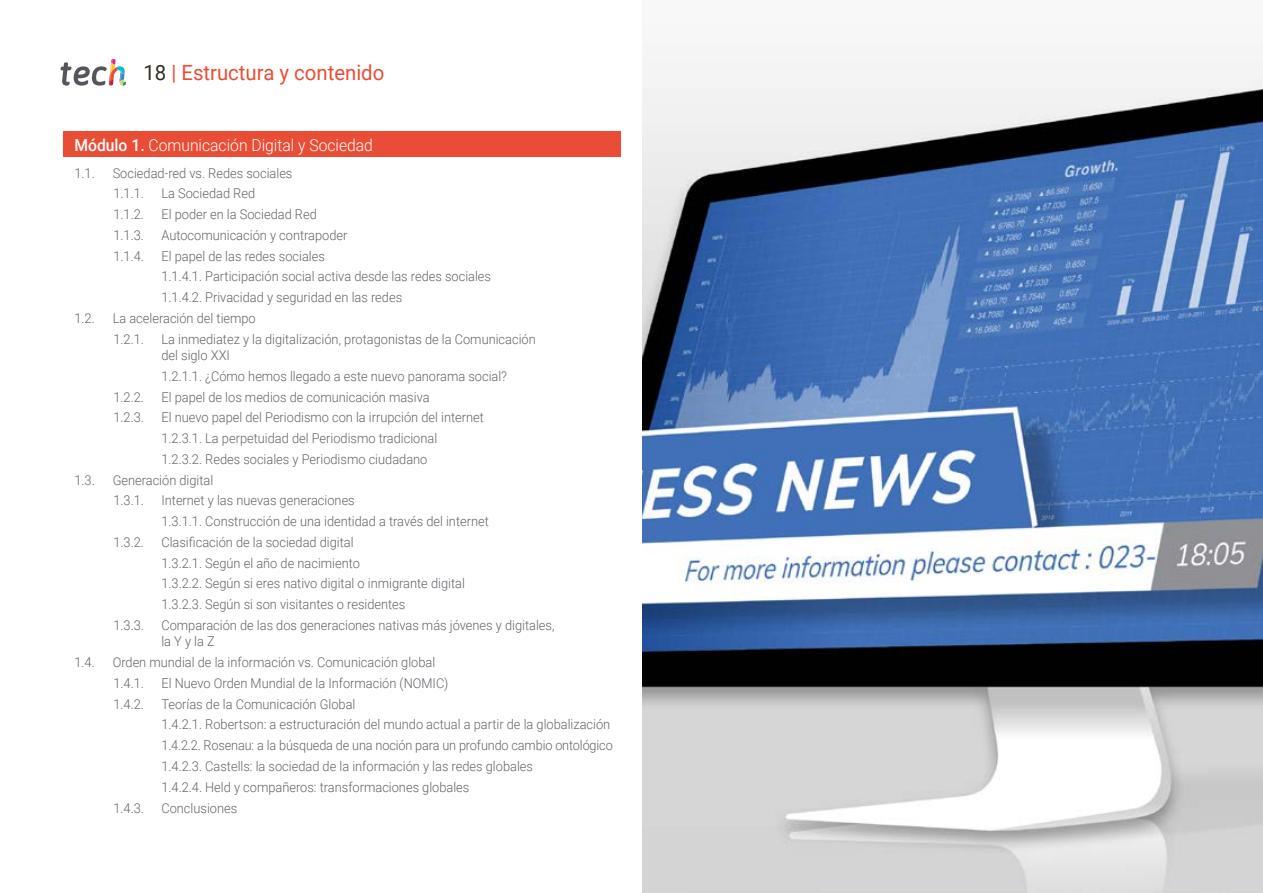
<style>
.page{position:relative;width:1263px;height:893px;background:#fff}
.page>*{position:absolute;margin:0;border:0;box-sizing:border-box;transform-origin:0 0}
.t1{font:21px "Roboto";color:#e94d35}
.t2{font:300 16.5px "Roboto";color:#fff;scale:.95 1}
.t3{font:300 13.5px/20.7px "Roboto";color:#61646a;scale:.95 1}
.s1{color:#312e20}
.s2{font-weight:500}
</style>
<div class="page">
<svg style="left:61px;top:59px;width:65px;height:27px"></svg>
<div style="left:63px;top:132px;width:558px;height:25px;background:#e94d35"></div>
<img style="left:642px;top:60px;width:621px;height:833px">
<h1 class="t1" style="left:144px;top:57px;width:242px"><span class="s1">18</span> | Estructura y contenido</h1>
<p class="t2" style="left:74px;top:133px;width:316px"><span class="s2">Módulo 1.</span> Comunicación Digital y Sociedad</p>
<p class="t3" style="left:74px;top:162px;width:23px">1.1.</p>
<p class="t3" style="left:113px;top:162px;width:191px">Sociedad-red vs. Redes sociales<br>1.1.1.</p>
<p class="t3" style="left:161px;top:183px;width:100px">La Sociedad Red</p>
<p class="t3" style="left:113px;top:203px;width:34px">1.1.2.</p>
<p class="t3" style="left:161px;top:203px;width:165px">El poder en la Sociedad Red</p>
<p class="t3" style="left:113px;top:224px;width:34px">1.1.3.</p>
<p class="t3" style="left:161px;top:224px;width:197px">Autocomunicación y contrapoder</p>
<p class="t3" style="left:113px;top:245px;width:34px">1.1.4.</p>
<p class="t3" style="left:161px;top:245px;width:348px">El papel de las redes sociales<br>1.1.4.1. Participación social activa desde las redes sociales<br>1.1.4.2. Privacidad y seguridad en las redes</p>
<p class="t3" style="left:74px;top:307px;width:23px">1.2.</p>
<p class="t3" style="left:113px;top:307px;width:152px">La aceleración del tiempo<br>1.2.1.</p>
<p class="t3" style="left:161px;top:330px;width:396px;line-height:16.5px">La inmediatez y la digitalización, protagonistas de la Comunicación del siglo XXI</p>
<p class="t3" style="left:161px;top:365px;width:365px">1.2.1.1. ¿Cómo hemos llegado a este nuevo panorama social?</p>
<p class="t3" style="left:113px;top:386px;width:34px">1.2.2.</p>
<p class="t3" style="left:161px;top:386px;width:284px">El papel de los medios de comunicación masiva</p>
<p class="t3" style="left:113px;top:407px;width:34px">1.2.3.</p>
<p class="t3" style="left:161px;top:407px;width:341px">El nuevo papel del Periodismo con la irrupción del internet<br>1.2.3.1. La perpetuidad del Periodismo tradicional<br>1.2.3.2. Redes sociales y Periodismo ciudadano</p>
<p class="t3" style="left:74px;top:469px;width:23px">1.3.</p>
<p class="t3" style="left:113px;top:469px;width:107px">Generación digital<br>1.3.1.</p>
<p class="t3" style="left:161px;top:490px;width:346px">Internet y las nuevas generaciones<br>1.3.1.1. Construcción de una identidad a través del internet</p>
<p class="t3" style="left:113px;top:531px;width:34px">1.3.2.</p>
<p class="t3" style="left:161px;top:531px;width:321px">Clasificación de la sociedad digital<br>1.3.2.1. Según el año de nacimiento<br>1.3.2.2. Según si eres nativo digital o inmigrante digital 1.3.2.3. Según si son visitantes o residentes</p>
<p class="t3" style="left:113px;top:614px;width:34px">1.3.3.</p>
<p class="t3" style="left:161px;top:616px;width:415px;line-height:16.5px">Comparación de las dos generaciones nativas más jóvenes y digitales, la Y y la Z</p>
<p class="t3" style="left:74px;top:652px;width:23px">1.4.</p>
<p class="t3" style="left:113px;top:652px;width:341px">Orden mundial de la información vs. Comunicación global<br>1.4.1.</p>
<p class="t3" style="left:161px;top:672px;width:304px">El Nuevo Orden Mundial de la Información (NOMIC)</p>
<p class="t3" style="left:113px;top:693px;width:34px">1.4.2.</p>
<p class="t3" style="left:161px;top:693px;width:477px">Teorías de la Comunicación Global<br>1.4.2.1. Robertson: a estructuración del mundo actual a partir de la globalización 1.4.2.2. Rosenau: a la búsqueda de una noción para un profundo cambio ontológico 1.4.2.3. Castells: la sociedad de la información y las redes globales<br>1.4.2.4. Held y compañeros: transformaciones globales</p>
<p class="t3" style="left:113px;top:797px;width:34px">1.4.3.</p>
<p class="t3" style="left:161px;top:797px;width:81px">Conclusiones</p>
</div>
